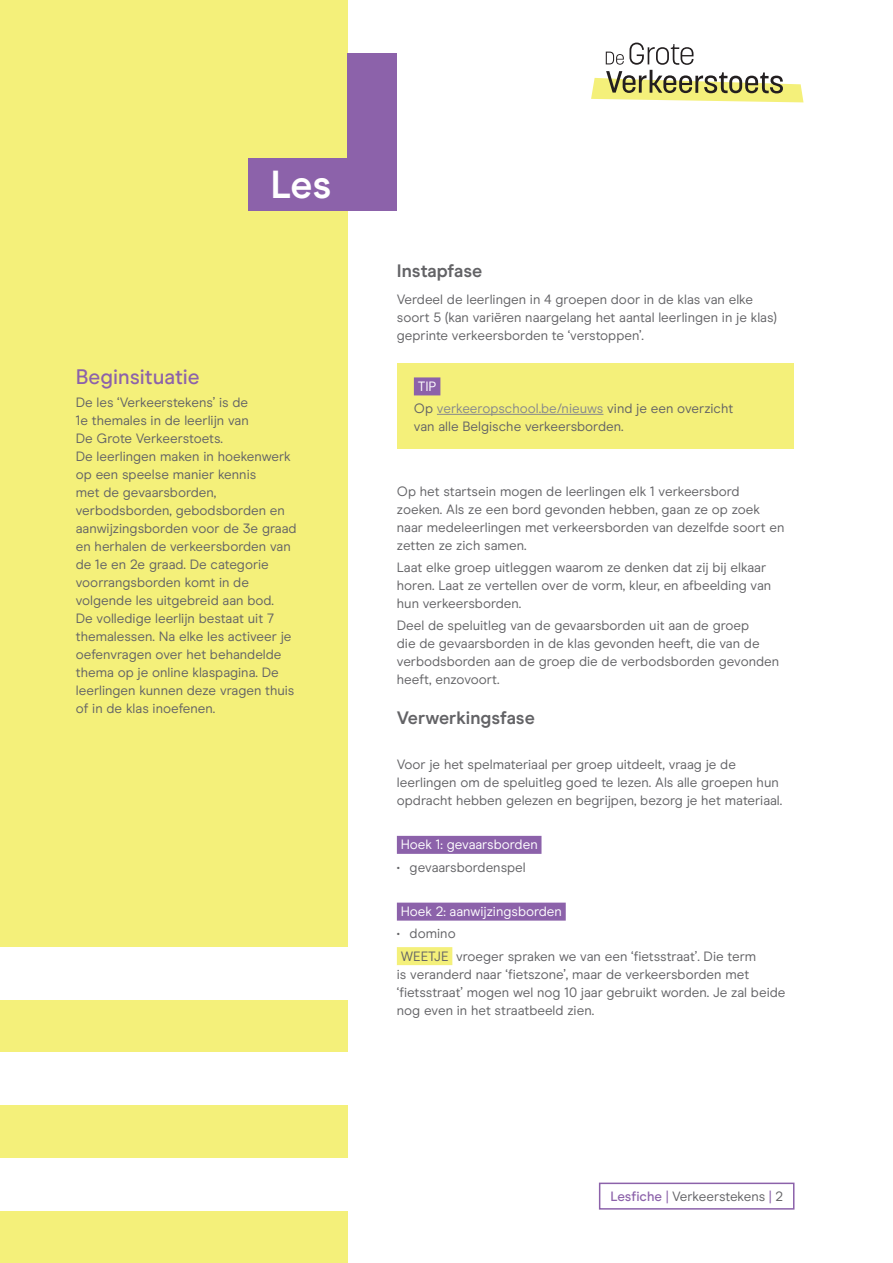
<style>
.page{position:relative;width:893px;height:1263px;background:#fff}
.page>*{position:absolute;margin:0;border:0;box-sizing:border-box;transform-origin:0 0}
.t1{font:700 39.15px "Modern Era";color:#fff}
.t2{font:500 21px "Modern Era";color:#8c62aa}
.t3{font:700 18px "Modern Era";color:#636366}
.t4{font:13.5px/18px "Modern Era";color:#636366}
.t5{font:13.5px/22.2px "Modern Era";color:#87898c}
.t6{font:13.5px "Modern Era";color:#fff}
.s1{color:#fff}
.s2{color:#636366}
.s3{font-weight:500;color:#8c62aa}
.s4{color:#8c62aa}
</style>
<div class="page">
<div style="left:0;top:0;width:347px;height:1263px;background:#f4f07a"></div>
<div style="left:599px;top:1182px;width:195px;height:27px;border:2px solid #8c62aa"></div>
<div style="left:347px;top:53px;width:50px;height:157px;background:#8c62aa"></div>
<div style="left:248px;top:158px;width:133px;height:52px;background:#8c62aa"></div>
<div style="left:0;top:947px;width:347px;height:53px;background:#fff"></div>
<div style="left:0;top:1052px;width:347px;height:53px;background:#fff"></div>
<div style="left:0;top:1158px;width:347px;height:52px;background:#fff"></div>
<svg style="left:591px;top:43px;width:212px;height:59px"></svg>
<div style="left:397px;top:836px;width:144px;height:18px;background:#8c62aa"></div>
<div style="left:397px;top:903px;width:169px;height:18px;background:#8c62aa"></div>
<div style="left:397px;top:947px;width:55px;height:18px;background:#f4f07a"></div>
<div style="left:397px;top:363px;width:397px;height:85px;background:#f4f07a"></div>
<div style="left:414px;top:377px;width:26px;height:18px;background:#8c62aa"></div>
<hr style="left:437px;top:414px;width:166px;height:1px;background:#87898c">
<h1 class="t1" style="left:270px;top:161px;width:63px">Les</h1>
<h2 class="t2" style="left:76px;top:365px;width:125px">Beginsituatie</h2>
<p class="t4" style="left:76px;top:393px;width:222px">De les ‘Verkeerstekens’ is de<br>1e themales in de leerlijn van<br>De Grote Verkeerstoets.<br>De leerlingen maken in hoekenwerk op een speelse manier kennis<br>met de gevaarsborden, verbodsborden, gebodsborden en aanwijzingsborden voor de 3e graad en herhalen de verkeersborden van de 1e en 2e graad. De categorie voorrangsborden komt in de volgende les uitgebreid aan bod.<br>De volledige leerlijn bestaat uit 7 themalessen. Na elke les activeer je oefenvragen over het behandelde thema op je online klaspagina. De leerlingen kunnen deze vragen thuis of in de klas inoefenen.</p>
<h3 class="t3" style="left:397px;top:260px;width:87px">Instapfase</h3>
<p class="t4" style="left:397px;top:290px;width:382px">Verdeel de leerlingen in 4 groepen door in de klas van elke soort 5 (kan variëren naargelang het aantal leerlingen in je klas) geprinte verkeersborden te ‘verstoppen’.</p>
<p class="t5" style="left:414px;top:375px;width:321px"><span class="s1">TIP<br></span><span class="s2">Op</span> verkeeropschool.be/nieuws <span class="s2">vind je een overzicht</span></p>
<p class="t4" style="left:414px;top:418px;width:211px">van alle Belgische verkeersborden.</p>
<p class="t4" style="left:397px;top:482px;width:389px">Op het startsein mogen de leerlingen elk 1 verkeersbord zoeken. Als ze een bord gevonden hebben, gaan ze op zoek naar medeleerlingen met verkeersborden van dezelfde soort en zetten ze zich samen.</p>
<p class="t4" style="left:397px;top:558px;width:376px">Laat elke groep uitleggen waarom ze denken dat zij bij elkaar horen. Laat ze vertellen over de vorm, kleur, en afbeelding van hun verkeersborden.</p>
<p class="t4" style="left:397px;top:616px;width:384px">Deel de speluitleg van de gevaarsborden uit aan de groep<br>die de gevaarsborden in de klas gevonden heeft, die van de verbodsborden aan de groep die de verbodsborden gevonden heeft, enzovoort.</p>
<h3 class="t3" style="left:397px;top:707px;width:139px">Verwerkingsfase</h3>
<p class="t4" style="left:397px;top:755px;width:387px">Voor je het spelmateriaal per groep uitdeelt, vraag je de leerlingen om de speluitleg goed te lezen. Als alle groepen hun opdracht hebben gelezen en begrijpen, bezorg je het materiaal.</p>
<p class="t6" style="left:401px;top:837px;width:139px">Hoek 1: gevaarsborden</p>
<p class="t4" style="left:397px;top:858px;width:130px">• gevaarsbordenspel</p>
<p class="t6" style="left:401px;top:904px;width:163px">Hoek 2: aanwijzingsborden</p>
<p class="t4" style="left:397px;top:923px;width:361px;line-height:22.2px">• domino<br>WEETJE vroeger spraken we van een ‘fietsstraat’. Die term</p>
<p class="t4" style="left:397px;top:965px;width:390px">is veranderd naar ‘fietszone’, maar de verkeersborden met ‘fietsstraat’ mogen wel nog 10 jaar gebruikt worden. Je zal beide nog even in het straatbeeld zien.</p>
<p class="t4" style="left:610px;top:1188px;width:174px"><span class="s3">Lesfiche</span> <span class="s4">|</span> Verkeerstekens <span class="s4">|</span> 2</p>
</div>
